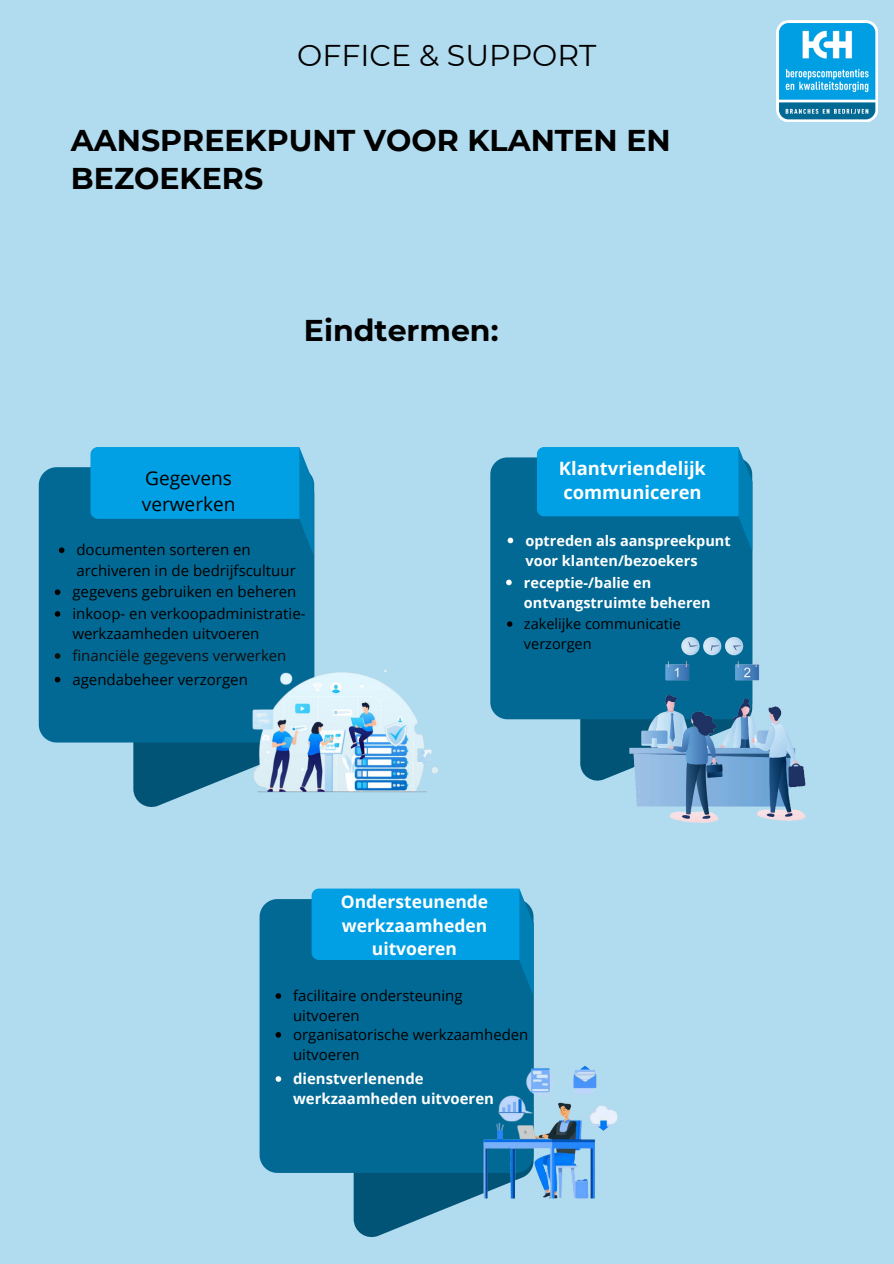
<style>
.page{position:relative;width:894px;height:1264px;background:#fff}
.page>*{position:absolute;margin:0;border:0;box-sizing:border-box;transform-origin:0 0}
.t1{font:700 30px/38.2px "Montserrat";color:#000}
.t2{font:30px "Montserrat";color:#000}
.t3{font:19.05px/25.8px "Open Sans";color:#000}
.t4{font:700 18.45px/24.8px "Open Sans";color:#fff}
.t5{font:700 17.4px/23.7px "Open Sans";color:#fff;text-align:center}
.t6{font:15px/20.2px "Open Sans";color:#000}
.t7{font:15px "Open Sans";color:#0f0f0f}
.t8{font:14.85px/20.1px "Open Sans";color:#000}
.t9{font:700 14.85px/20.2px "Open Sans";color:#fff}
.t10{font:700 14.4px/20.2px "Open Sans";color:#fff}
.t11{font:14.4px/19.5px "Open Sans";color:#000}
</style>
<div class="page">
<div style="left:0;top:0;width:893px;height:1263px;background:#b1dbee"></div>
<img style="left:776px;top:20px;width:101px;height:102px">
<svg style="left:580px;top:551px;width:172px;height:229px;background:#095b7c"></svg>
<div style="left:490px;top:457px;width:261px;height:262px;background:#026994"></div>
<svg style="left:536px;top:447px;width:216px;height:104px;background:#028cc7"></svg>
<img style="left:605px;top:614px;width:201px;height:209px">
<svg style="left:507px;top:537px;width:6px;height:6px"></svg>
<svg style="left:506px;top:579px;width:5px;height:6px"></svg>
<svg style="left:507px;top:621px;width:5px;height:5px"></svg>
<svg style="left:353px;top:1172px;width:96px;height:65px;fill:#015476"></svg>
<div style="left:259px;top:899px;width:274px;height:273px;background:#026994"></div>
<svg style="left:311px;top:888px;width:222px;height:107px;background:#038dc7"></svg>
<img style="left:449px;top:1044px;width:169px;height:163px">
<svg style="left:275px;top:993px;width:6px;height:5px"></svg>
<svg style="left:275px;top:1032px;width:6px;height:5px"></svg>
<svg style="left:275px;top:1076px;width:6px;height:5px"></svg>
<svg style="left:133px;top:742px;width:104px;height:65px;fill:#015476"></svg>
<div style="left:39px;top:467px;width:275px;height:275px;background:#026994"></div>
<svg style="left:90px;top:447px;width:223px;height:108px;background:#038cc7"></svg>
<img style="left:237px;top:649px;width:202px;height:144px">
<svg style="left:59px;top:547px;width:5px;height:6px"></svg>
<svg style="left:55px;top:589px;width:5px;height:6px"></svg>
<svg style="left:55px;top:611px;width:5px;height:5px"></svg>
<svg style="left:55px;top:653px;width:5px;height:5px"></svg>
<svg style="left:55px;top:676px;width:5px;height:6px"></svg>
<h1 class="t2" style="left:297px;top:35px;width:300px">OFFICE &amp; SUPPORT</h1>
<h1 class="t1" style="left:71px;top:119px;width:601px">AANSPREEKPUNT VOOR KLANTEN EN<br>BEZOEKERS</h1>
<h1 class="t1" style="left:304px;top:310px;width:196px">Eindtermen:</h1>
<p class="t3" style="left:142px;top:465px;width:95px">Gegevens verwerken</p>
<p class="t6" style="left:76px;top:539px;width:221px">documenten sorteren en archiveren in de bedrijfscultuur</p>
<p class="t6" style="left:72px;top:580px;width:235px;line-height:21.8px">gegevens gebruiken en beheren inkoop- en verkoopadministratie-</p>
<p class="t6" style="left:72px;top:623px;width:188px">werkzaamheden uitvoeren</p>
<p class="t7" style="left:72px;top:645px;width:215px">financiële gegevens verwerken</p>
<p class="t6" style="left:72px;top:668px;width:177px">agendabeheer verzorgen</p>
<p class="t4" style="left:559px;top:455px;width:148px">Klantvriendelijk communiceren</p>
<p class="t10" style="left:525px;top:530px;width:206px">optreden als aanspreekpunt voor klanten/bezoekers</p>
<p class="t10" style="left:524px;top:572px;width:188px">receptie-/balie en ontvangstruimte beheren</p>
<p class="t11" style="left:524px;top:613px;width:158px">zakelijke communicatie verzorgen</p>
<p class="t5" style="left:341px;top:889px;width:149px">Ondersteunende werkzaamheden uitvoeren</p>
<p class="t8" style="left:293px;top:985px;width:171px">facilitaire ondersteuning uitvoeren</p>
<p class="t8" style="left:293px;top:1024px;width:237px">organisatorische werkzaamheden uitvoeren</p>
<p class="t9" style="left:293px;top:1068px;width:202px">dienstverlenende werkzaamheden uitvoeren</p>
</div>
